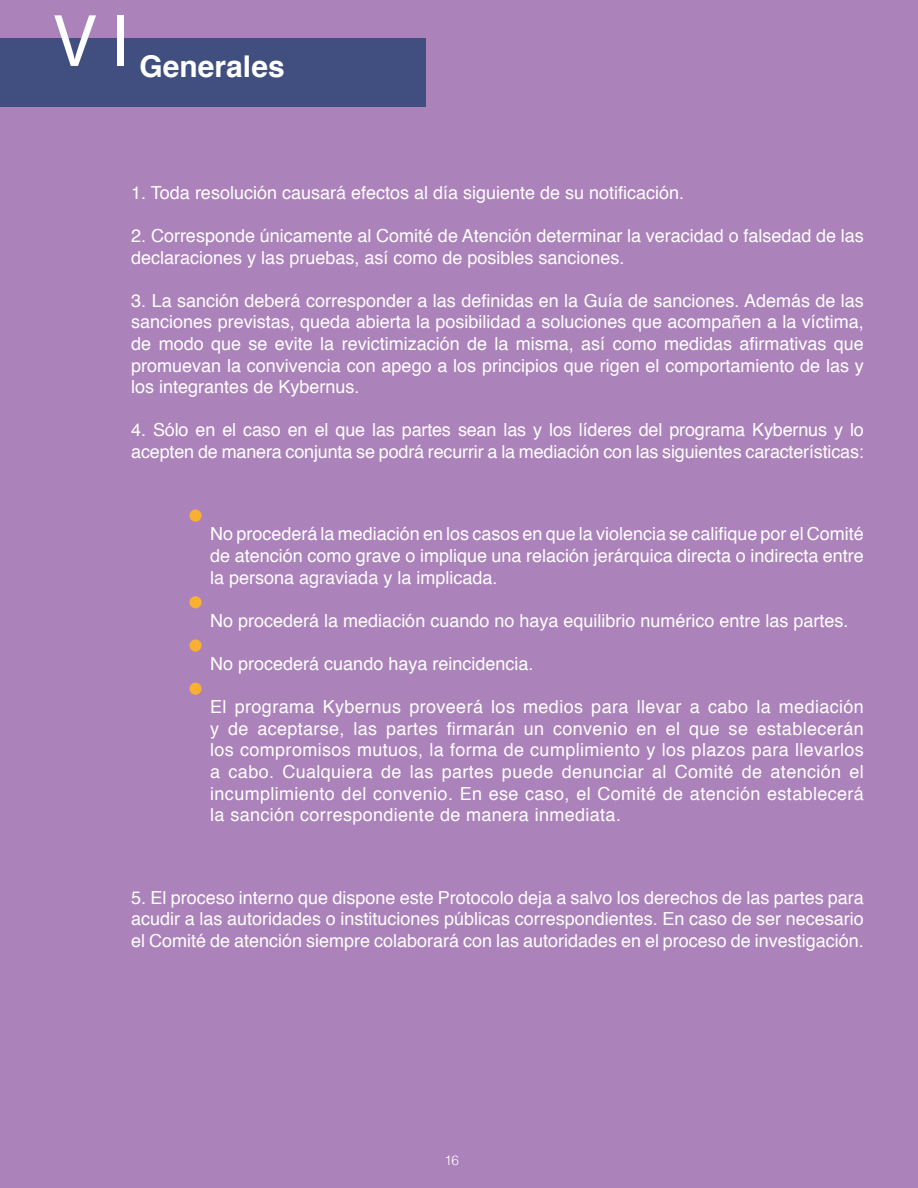
<style>
.page{position:relative;width:918px;height:1188px;background:#ab82ba}
.page>*{position:absolute;margin:0;border:0;box-sizing:border-box;transform-origin:0 0}
.t1{font:75px "Myriad Pro";color:#fff}
.t2{font:700 30px "Helvetica";color:#fff}
.t3{font:18px/21.6px "Helvetica";color:#fff;text-align:justify}
.t4{font:300 13.5px "Helvetica";color:#fff}
</style>
<div class="page">
<div style="left:0;top:38px;width:425px;height:69px;background:#404f80"></div>
<svg style="left:189px;top:509px;width:13px;height:13px"></svg>
<div style="left:189px;top:596px;width:13px;height:12px;background:#f7b033;border-radius:50%"></div>
<svg style="left:189px;top:639px;width:13px;height:13px"></svg>
<div style="left:189px;top:683px;width:13px;height:12px;background:#f7b033;border-radius:50%"></div>
<h1 class="t1" style="left:54px;top:-5px;width:77px">V I</h1>
<h2 class="t2" style="left:140px;top:42px;width:147px">Generales</h2>
<p class="t3" style="left:131px;top:182px;width:554px">1. Toda resolución causará efectos al día siguiente de su notificación.</p>
<p class="t3" style="left:131px;top:225px;width:734px">2. Corresponde únicamente al Comité de Atención determinar la veracidad o falsedad de las declaraciones y las pruebas, así como de posibles sanciones.</p>
<p class="t3" style="left:131px;top:290px;width:734px">3. La sanción deberá corresponder a las definidas en la Guía de sanciones. Además de las sanciones previstas, queda abierta la posibilidad a soluciones que acompañen a la víctima, de modo que se evite la revictimización de la misma, así como medidas afirmativas que promuevan la convivencia con apego a los principios que rigen el comportamiento de las y los integrantes de Kybernus.</p>
<p class="t3" style="left:131px;top:420px;width:734px">4. Sólo en el caso en el que las partes sean las y los líderes del programa Kybernus y lo acepten de manera conjunta se podrá recurrir a la mediación con las siguientes características:</p>
<p class="t3" style="left:210px;top:524px;width:655px">No procederá la mediación en los casos en que la violencia se califique por el Comité de atención como grave o implique una relación jerárquica directa o indirecta entre la persona agraviada y la implicada.</p>
<p class="t3" style="left:210px;top:610px;width:640px">No procederá la mediación cuando no haya equilibrio numérico entre las partes.</p>
<p class="t3" style="left:210px;top:654px;width:325px">No procederá cuando haya reincidencia.</p>
<p class="t3" style="left:210px;top:697px;width:655px">El programa Kybernus proveerá los medios para llevar a cabo la mediación y de aceptarse, las partes firmarán un convenio en el que se establecerán los compromisos mutuos, la forma de cumplimiento y los plazos para llevarlos a cabo. Cualquiera de las partes puede denunciar al Comité de atención el incumplimiento del convenio. En ese caso, el Comité de atención establecerá la sanción correspondiente de manera inmediata.</p>
<p class="t3" style="left:131px;top:887px;width:734px">5. El proceso interno que dispone este Protocolo deja a salvo los derechos de las partes para acudir a las autoridades o instituciones públicas correspondientes. En caso de ser necesario el Comité de atención siempre colaborará con las autoridades en el proceso de investigación.</p>
<p class="t4" style="left:444px;top:1149px;width:16px">16</p>
</div>
